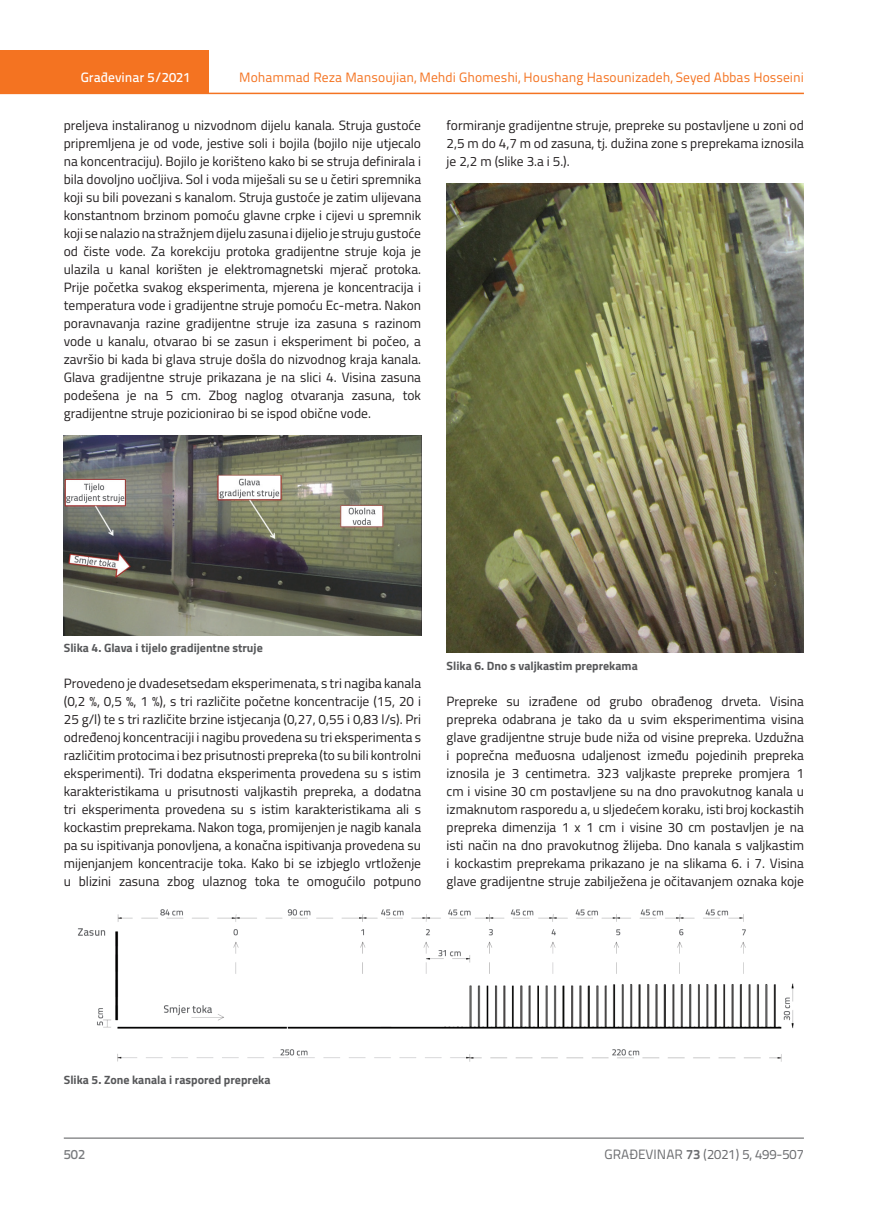
<style>
.page{position:relative;width:872px;height:1212px;background:#fff}
.page>*{position:absolute;margin:0;border:0;box-sizing:border-box;transform-origin:0 0}
.t1{font:13.5px/18px "Titillium";color:#231f20;text-align:justify}
.t2{font:13.5px "Titillium Text 22 L";color:#f47321}
.t3{font:13.5px "Titillium Text 22 L";color:#6c6d70}
.t4{font:500 13.5px "Titillium Text 22 L";color:#fff}
.t5{font:500 13.5px "Titillium Text 22 L";color:#787a7d}
.t6{font:700 12px "Titillium";color:#57585a}
.s1{font-weight:700}
</style>
<div class="page">
<div style="left:0;top:50px;width:208px;height:44px;background:#f47321"></div>
<hr style="left:0;top:93px;width:804px;height:1px;background:#f47321">
<hr style="left:64px;top:1138px;width:740px;height:1px;background:#57585a">
<img style="left:64px;top:436px;width:357px;height:200px">
<img style="left:78px;top:909px;width:716px;height:153px">
<img style="left:446px;top:184px;width:358px;height:469px">
<p class="t2" style="left:239px;top:68px;width:566px">Mohammad Reza Mansoujian, Mehdi Ghomeshi, Houshang Hasounizadeh, Seyed Abbas Hosseini</p>
<p class="t1" style="left:64px;top:115px;width:359px">preljeva instaliranog u nizvodnom dijelu kanala. Struja gustoće pripremljena je od vode, jestive soli i bojila (bojilo nije utjecalo na koncentraciju). Bojilo je korišteno kako bi se struja definirala i bila dovoljno uočljiva. Sol i voda miješali su se u četiri spremnika koji su bili povezani s kanalom. Struja gustoće je zatim ulijevana konstantnom brzinom pomoću glavne crpke i cijevi u spremnik koji se nalazio na stražnjem dijelu zasuna i dijelio je struju gustoće od čiste vode. Za korekciju protoka gradijentne struje koja je ulazila u kanal korišten je elektromagnetski mjerač protoka.<br>Prije početka svakog eksperimenta, mjerena je koncentracija i temperatura vode i gradijentne struje pomoću Ec-metra. Nakon poravnavanja razine gradijentne struje iza zasuna s razinom vode u kanalu, otvarao bi se zasun i eksperiment bi počeo, a završio bi kada bi glava struje došla do nizvodnog kraja kanala.<br>Glava gradijentne struje prikazana je na slici 4. Visina zasuna podešena je na 5 cm. Zbog naglog otvaranja zasuna, tok gradijentne struje pozicionirao bi se ispod obične vode.</p>
<p class="t4" style="left:81px;top:67px;width:111px">Građevinar 5/2021</p>
<p class="t1" style="left:446px;top:115px;width:359px">formiranje gradijentne struje, prepreke su postavljene u zoni od 2,5 m do 4,7 m od zasuna, tj. dužina zone s preprekama iznosila je 2,2 m (slike 3.a i 5.).</p>
<p class="t6" style="left:64px;top:639px;width:200px">Slika 4. Glava i tijelo gradijentne struje</p>
<p class="t1" style="left:64px;top:674px;width:359px">Provedeno je dvadesetsedam eksperimenata, s tri nagiba kanala (0,2 %, 0,5 %, 1 %), s tri različite početne koncentracije (15, 20 i 25 g/l) te s tri različite brzine istjecanja (0,27, 0,55 i 0,83 l/s). Pri određenoj koncentraciji i nagibu provedena su tri eksperimenta s različitim protocima i bez prisutnosti prepreka (to su bili kontrolni eksperimenti). Tri dodatna eksperimenta provedena su s istim karakteristikama u prisutnosti valjkastih prepreka, a dodatna tri eksperimenta provedena su s istim karakteristikama ali s kockastim preprekama. Nakon toga, promijenjen je nagib kanala pa su ispitivanja ponovljena, a konačna ispitivanja provedena su mijenjanjem koncentracije toka. Kako bi se izbjeglo vrtloženje u blizini zasuna zbog ulaznog toka te omogućilo potpuno</p>
<p class="t6" style="left:446px;top:657px;width:193px">Slika 6. Dno s valjkastim preprekama</p>
<p class="t1" style="left:446px;top:692px;width:359px">Prepreke su izrađene od grubo obrađenog drveta. Visina prepreka odabrana je tako da u svim eksperimentima visina glave gradijentne struje bude niža od visine prepreka. Uzdužna i poprečna međuosna udaljenost između pojedinih prepreka iznosila je 3 centimetra. 323 valjkaste prepreke promjera 1 cm i visine 30 cm postavljene su na dno pravokutnog kanala u izmaknutom rasporedu a, u sljedećem koraku, isti broj kockastih prepreka dimenzija 1 x 1 cm i visine 30 cm postavljen je na isti način na dno pravokutnog žlijeba. Dno kanala s valjkastim i kockastim preprekama prikazano je na slikama 6. i 7. Visina glave gradijentne struje zabilježena je očitavanjem oznaka koje</p>
<p class="t6" style="left:64px;top:1071px;width:208px">Slika 5. Zone kanala i raspored prepreka</p>
<p class="t5" style="left:64px;top:1144px;width:23px">502</p>
<p class="t3" style="left:604px;top:1144px;width:201px">GRAĐEVINAR <span class="s1">73</span> (2021) 5, 499-507</p>
</div>
